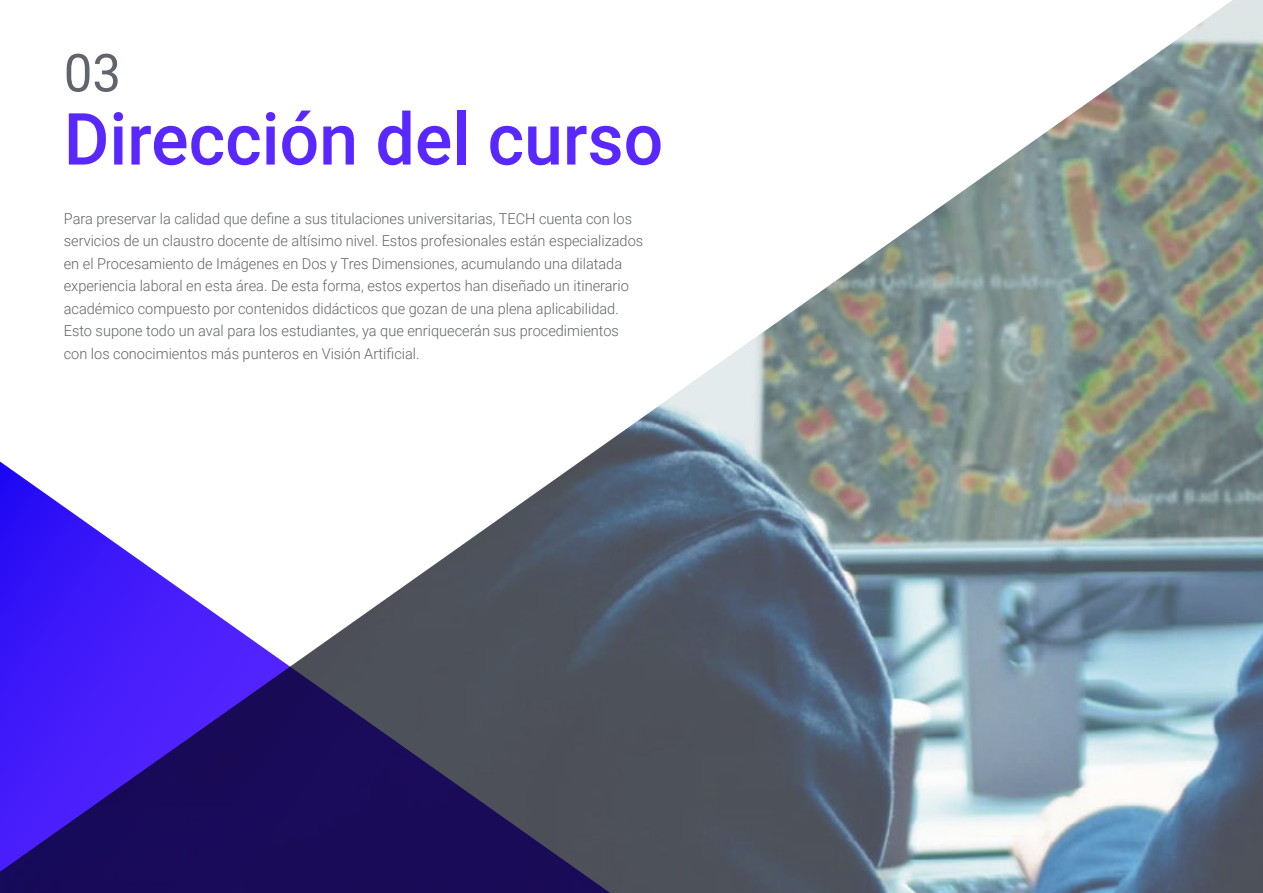
<style>
.page{position:relative;width:1263px;height:893px;background:#fff}
.page>*{position:absolute;margin:0;border:0;box-sizing:border-box;transform-origin:0 0}
.t1{font:500 72px "Roboto";color:#5927ff}
.t2{font:52.5px "Roboto";color:#61646a}
.t3{font:300 15px/22.5px "Roboto";color:#61646a}
</style>
<div class="page">
<img style="left:602px;top:0;width:661px;height:893px">
<svg style="left:0;top:446px;width:640px;height:447px"></svg>
<h2 class="t2" style="left:64px;top:36px;width:59px">03</h2>
<h1 class="t1" style="left:64px;top:89px;width:601px">Dirección del curso</h1>
<p class="t3" style="left:64px;top:207px;width:581px">Para preservar la calidad que define a sus titulaciones universitarias, TECH cuenta con los servicios de un claustro docente de altísimo nivel. Estos profesionales están especializados en el Procesamiento de Imágenes en Dos y Tres Dimensiones, acumulando una dilatada experiencia laboral en esta área. De esta forma, estos expertos han diseñado un itinerario académico compuesto por contenidos didácticos que gozan de una plena aplicabilidad.<br>Esto supone todo un aval para los estudiantes, ya que enriquecerán sus procedimientos con los conocimientos más punteros en Visión Artificial.</p>
</div>
